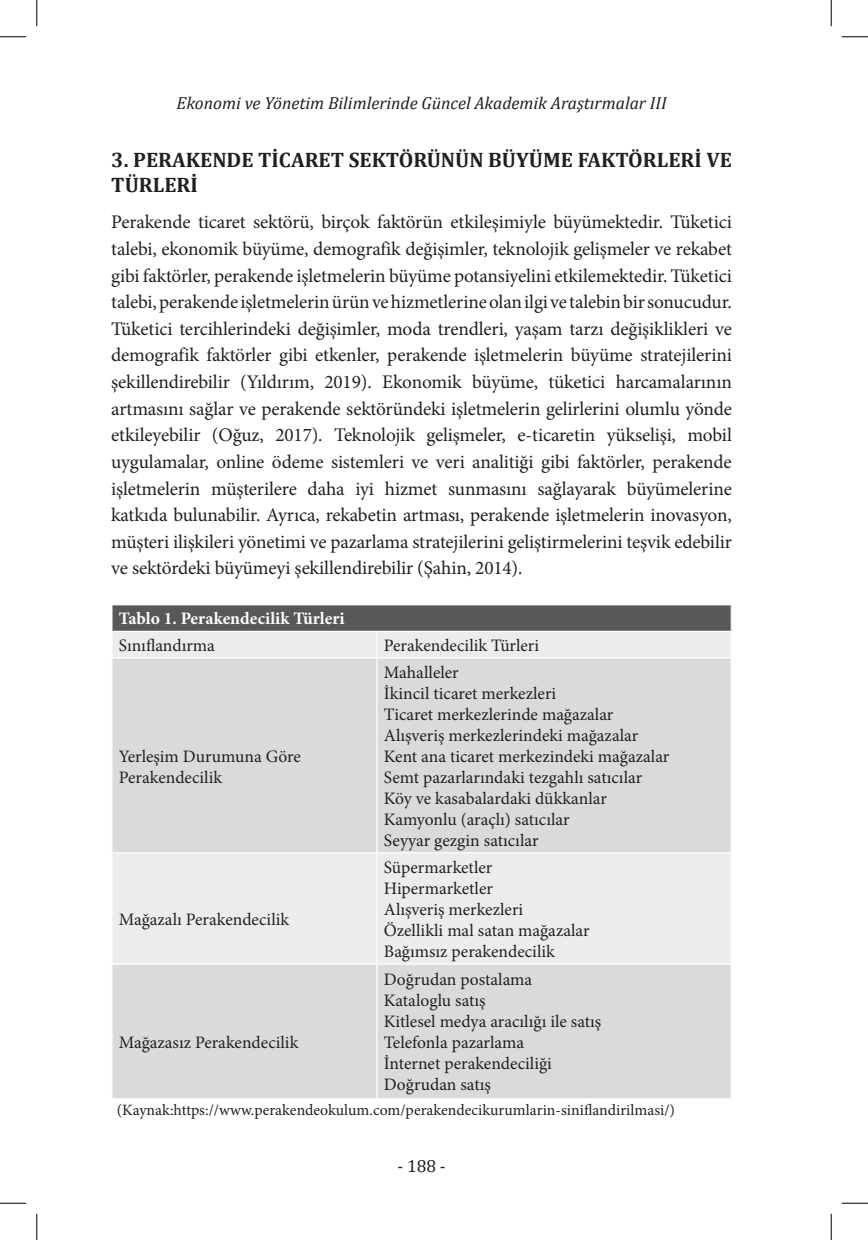
<style>
.page{position:relative;width:868px;height:1240px;background:#fff}
.page>*{position:absolute;margin:0;border:0;box-sizing:border-box;transform-origin:0 0}
.baslık_1{font:700 21px/24.5px "Cambria";color:#231f20}
.satır_başı{font:19.25px/26.6px "Minion Pro";letter-spacing:-.01em;color:#231f20;text-align:justify}
.tabloyazi{font:17.5px/21px "Minion Pro";color:#231f20}
.t1{font:italic 17.5px "Cambria";color:#231f20}
.tabloyazibold{font:700 17.5px "Minion Pro";color:#fff}
.t2{font:17.5px "Cambria";color:#231f20}
.kaynak_tablo{font:15.75px "Minion Pro";color:#231f20}
</style>
<div class="page">
<div style="left:112px;top:604px;width:619px;height:27px;background:#57585a"></div>
<div style="left:113px;top:632px;width:617px;height:25px;background:#ececee"></div>
<svg style="left:112px;top:658px;width:618px;height:440px;background:#dddee0"></svg>
<svg style="left:376px;top:632px;width:1px;height:25px"></svg>
<hr style="left:376px;top:658px;width:1px;height:194px;background:#fff">
<hr style="left:111px;top:852px;width:266px;height:1px;background:#fff">
<hr style="left:377px;top:852px;width:354px;height:1px;background:#fff">
<hr style="left:376px;top:853px;width:1px;height:110px;background:#fff">
<hr style="left:111px;top:963px;width:266px;height:1px;background:#fff">
<hr style="left:377px;top:963px;width:354px;height:1px;background:#fff">
<hr style="left:376px;top:964px;width:1px;height:134px;background:#fff">
<hr style="left:111px;top:604px;width:266px;height:1px;background:#fff">
<hr style="left:377px;top:604px;width:354px;height:1px;background:#fff">
<svg style="left:730px;top:605px;width:1px;height:52px"></svg>
<hr style="left:111px;top:630px;width:266px;height:2px;background:#fff">
<hr style="left:377px;top:630px;width:354px;height:2px;background:#fff">
<svg style="left:0;top:36px;width:26px;height:1px"></svg>
<svg style="left:841px;top:36px;width:26px;height:1px"></svg>
<svg style="left:0;top:1202px;width:26px;height:1px"></svg>
<svg style="left:841px;top:1202px;width:26px;height:1px"></svg>
<svg style="left:36px;top:0;width:1px;height:26px"></svg>
<svg style="left:36px;top:1213px;width:1px;height:26px"></svg>
<svg style="left:830px;top:0;width:1px;height:26px"></svg>
<svg style="left:830px;top:1213px;width:1px;height:26px"></svg>
<p class="t1" style="left:176px;top:91px;width:491px">Ekonomi ve Yönetim Bilimlerinde Güncel Akademik Araştırmalar III</p>
<p class="baslık_1" style="left:111px;top:147px;width:622px">3. PERAKENDE TICARET SEKTÖRÜNÜN BÜYÜME FAKTÖRLERI VE<br>TÜRLERI</p>
<p class="satır_başı" style="left:111px;top:209px;width:622px">Perakende ticaret sektörü, birçok faktörün etkileşimiyle büyümektedir. Tüketici talebi, ekonomik büyüme, demografik değişimler, teknolojik gelişmeler ve rekabet gibi faktörler, perakende işletmelerin büyüme potansiyelini etkilemektedir. Tüketici talebi, perakende işletmelerin ürün ve hizmetlerine olan ilgi ve talebin bir sonucudur.<br>Tüketici tercihlerindeki değişimler, moda trendleri, yaşam tarzı değişiklikleri ve demografik faktörler gibi etkenler, perakende işletmelerin büyüme stratejilerini şekillendirebilir (Yıldırım, 2019). Ekonomik büyüme, tüketici harcamalarının artmasını sağlar ve perakende sektöründeki işletmelerin gelirlerini olumlu yönde etkileyebilir (Oğuz, 2017). Teknolojik gelişmeler, e-ticaretin yükselişi, mobil uygulamalar, online ödeme sistemleri ve veri analitiği gibi faktörler, perakende işletmelerin müşterilere daha iyi hizmet sunmasını sağlayarak büyümelerine katkıda bulunabilir. Ayrıca, rekabetin artması, perakende işletmelerin inovasyon, müşteri ilişkileri yönetimi ve pazarlama stratejilerini geliştirmelerini teşvik edebilir ve sektördeki büyümeyi şekillendirebilir (Şahin, 2014).</p>
<p class="tabloyazibold" style="left:119px;top:606px;width:227px">Tablo 1. Perakendecilik Türleri</p>
<p class="tabloyazi" style="left:119px;top:635px;width:98px">Sınıflandırma</p>
<p class="tabloyazi" style="left:384px;top:635px;width:157px">Perakendecilik Türleri</p>
<p class="tabloyazi" style="left:119px;top:745px;width:183px">Yerleşim Durumuna Göre<br>Perakendecilik</p>
<p class="tabloyazi" style="left:119px;top:909px;width:172px">Mağazalı Perakendecilik</p>
<p class="tabloyazi" style="left:384px;top:661px;width:76px">Mahalleler</p>
<p class="tabloyazi" style="left:384px;top:682px;width:174px">İkincil ticaret merkezleri</p>
<p class="tabloyazi" style="left:384px;top:703px;width:231px">Ticaret merkezlerinde mağazalar</p>
<p class="tabloyazi" style="left:384px;top:724px;width:256px">Alışveriş merkezlerindeki mağazalar</p>
<p class="tabloyazi" style="left:384px;top:745px;width:287px">Kent ana ticaret merkezindeki mağazalar</p>
<p class="tabloyazi" style="left:384px;top:766px;width:260px">Semt pazarlarındaki tezgahlı satıcılar</p>
<p class="tabloyazi" style="left:384px;top:787px;width:224px">Köy ve kasabalardaki dükkanlar</p>
<p class="tabloyazi" style="left:384px;top:808px;width:187px">Kamyonlu (araçlı) satıcılar</p>
<p class="tabloyazi" style="left:384px;top:829px;width:156px">Seyyar gezgin satıcılar</p>
<p class="tabloyazi" style="left:384px;top:856px;width:110px">Süpermarketler</p>
<p class="tabloyazi" style="left:384px;top:877px;width:110px">Hipermarketler</p>
<p class="tabloyazi" style="left:384px;top:898px;width:141px">Alışveriş merkezleri</p>
<p class="tabloyazi" style="left:384px;top:919px;width:207px">Özellikli mal satan mağazalar</p>
<p class="tabloyazi" style="left:384px;top:940px;width:172px">Bağımsız perakendecilik</p>
<p class="tabloyazi" style="left:384px;top:968px;width:150px">Doğrudan postalama</p>
<p class="tabloyazi" style="left:384px;top:989px;width:103px">Kataloglu satış</p>
<p class="tabloyazi" style="left:384px;top:1010px;width:219px">Kitlesel medya aracılığı ile satış</p>
<p class="tabloyazi" style="left:384px;top:1031px;width:142px">Telefonla pazarlama</p>
<p class="tabloyazi" style="left:384px;top:1052px;width:169px">İnternet perakendeciliği</p>
<p class="tabloyazi" style="left:384px;top:1073px;width:108px">Doğrudan satış</p>
<p class="kaynak_tablo" style="left:117px;top:1098px;width:559px">(Kaynak:https://www.perakendeokulum.com/perakendecikurumlarin-siniflandirilmasi/)</p>
<p class="tabloyazi" style="left:119px;top:1031px;width:181px">Mağazasız Perakendecilik</p>
<p class="t2" style="left:397px;top:1155px;width:50px">- 188 -</p>
</div>
